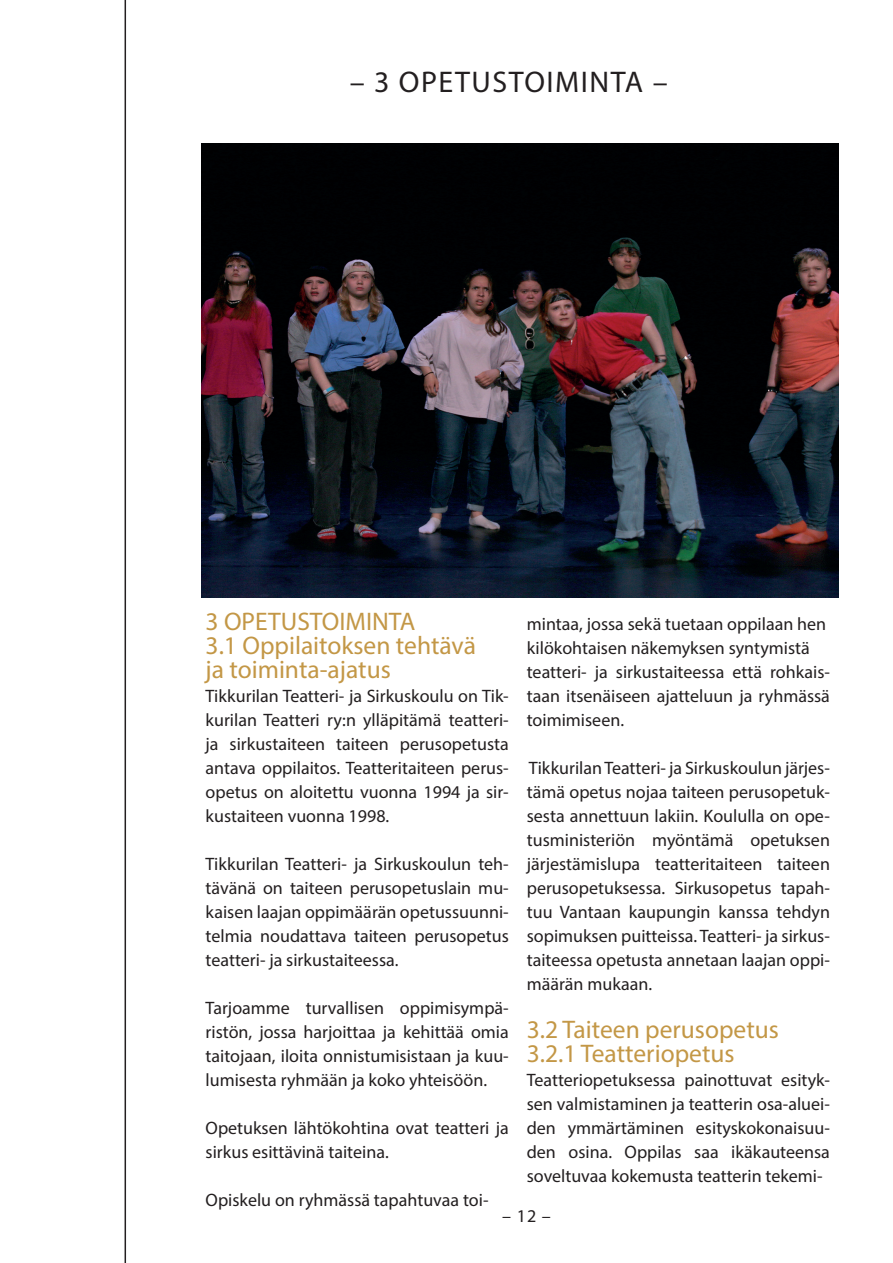
<style>
.page{position:relative;width:893px;height:1263px;background:#fff}
.page>*{position:absolute;margin:0;border:0;box-sizing:border-box;transform-origin:0 0}
.t1{font:30px "Myriad Pro";letter-spacing:.05em;color:#231f20}
.VO{font:25.5px "Myriad Pro";color:#c39746}
.LT{font:25.5px "Myriad Pro";color:#c39746}
.LT-2{font:18px/24px "Myriad Pro";color:#231f20;text-align:justify}
</style>
<div class="page">
<hr style="left:125px;top:0;width:1px;height:1263px;background:#231f20">
<img style="left:201px;top:143px;width:638px;height:455px">
<p class="t1" style="left:350px;top:63px;width:319px">– 3 OPETUSTOIMINTA –</p>
<p class="VO" style="left:206px;top:606px;width:211px">3 OPETUSTOIMINTA</p>
<p class="VO" style="left:206px;top:630px;width:272px">3.1 Oppilaitoksen tehtävä</p>
<p class="VO" style="left:206px;top:654px;width:187px">ja toiminta-ajatus</p>
<p class="LT-2" style="left:206px;top:684px;width:305px">Tikkurilan Teatteri- ja Sirkuskoulu on Tik&shy;kurilan Teatteri ry:n ylläpitämä teatteri&shy;ja sirkustaiteen taiteen perusopetusta antava oppilaitos. Teatteritaiteen perus&shy;opetus on aloitettu vuonna 1994 ja sir&shy;kustaiteen vuonna 1998.</p>
<p class="LT-2" style="left:206px;top:852px;width:305px">Tikkurilan Teatteri- ja Sirkuskoulun teh&shy;tävänä on taiteen perusopetuslain mu&shy;kaisen laajan oppimäärän opetussuunni&shy;telmia noudattava taiteen perusopetus teatteri- ja sirkustaiteessa.</p>
<p class="LT-2" style="left:206px;top:996px;width:305px">Tarjoamme turvallisen oppimisympä&shy;ristön, jossa harjoittaa ja kehittää omia taitojaan, iloita onnistumisistaan ja kuu&shy;lumisesta ryhmään ja koko yhteisöön.</p>
<p class="LT-2" style="left:206px;top:1116px;width:305px">Opetuksen lähtökohtina ovat teatteri ja sirkus esittävinä taiteina.</p>
<p class="LT-2" style="left:206px;top:1188px;width:284px">Opiskelu on ryhmässä tapahtuvaa toi-</p>
<p class="LT-2" style="left:527px;top:612px;width:301px">mintaa, jossa sekä tuetaan oppilaan hen</p>
<p class="LT-2" style="left:527px;top:636px;width:285px">kilökohtaisen näkemyksen syntymistä</p>
<p class="LT-2" style="left:527px;top:660px;width:305px">teatteri- ja sirkustaiteessa että rohkais&shy;taan itsenäiseen ajatteluun ja ryhmässä toimimiseen.</p>
<p class="LT-2" style="left:527px;top:756px;width:305px">Tikkurilan Teatteri- ja Sirkuskoulun järjes&shy;tämä opetus nojaa taiteen perusopetuk&shy;sesta annettuun lakiin. Koululla on ope&shy;tusministeriön myöntämä opetuksen järjestämislupa teatteritaiteen taiteen perusopetuksessa. Sirkusopetus tapah&shy;tuu Vantaan kaupungin kanssa tehdyn sopimuksen puitteissa. Teatteri- ja sirkus&shy;taiteessa opetusta annetaan laajan oppi&shy;määrän mukaan.</p>
<p class="LT" style="left:527px;top:1014px;width:254px">3.2 Taiteen perusopetus</p>
<p class="VO" style="left:527px;top:1038px;width:209px">3.2.1 Teatteriopetus</p>
<p class="LT-2" style="left:527px;top:1068px;width:305px">Teatteriopetuksessa painottuvat esityk&shy;sen valmistaminen ja teatterin osa-aluei&shy;den ymmärtäminen esityskokonaisuu&shy;den osina. Oppilas saa ikäkauteensa soveltuvaa kokemusta teatterin tekemi-</p>
<p class="LT-2" style="left:502px;top:1204px;width:50px">– 12 –</p>
</div>
